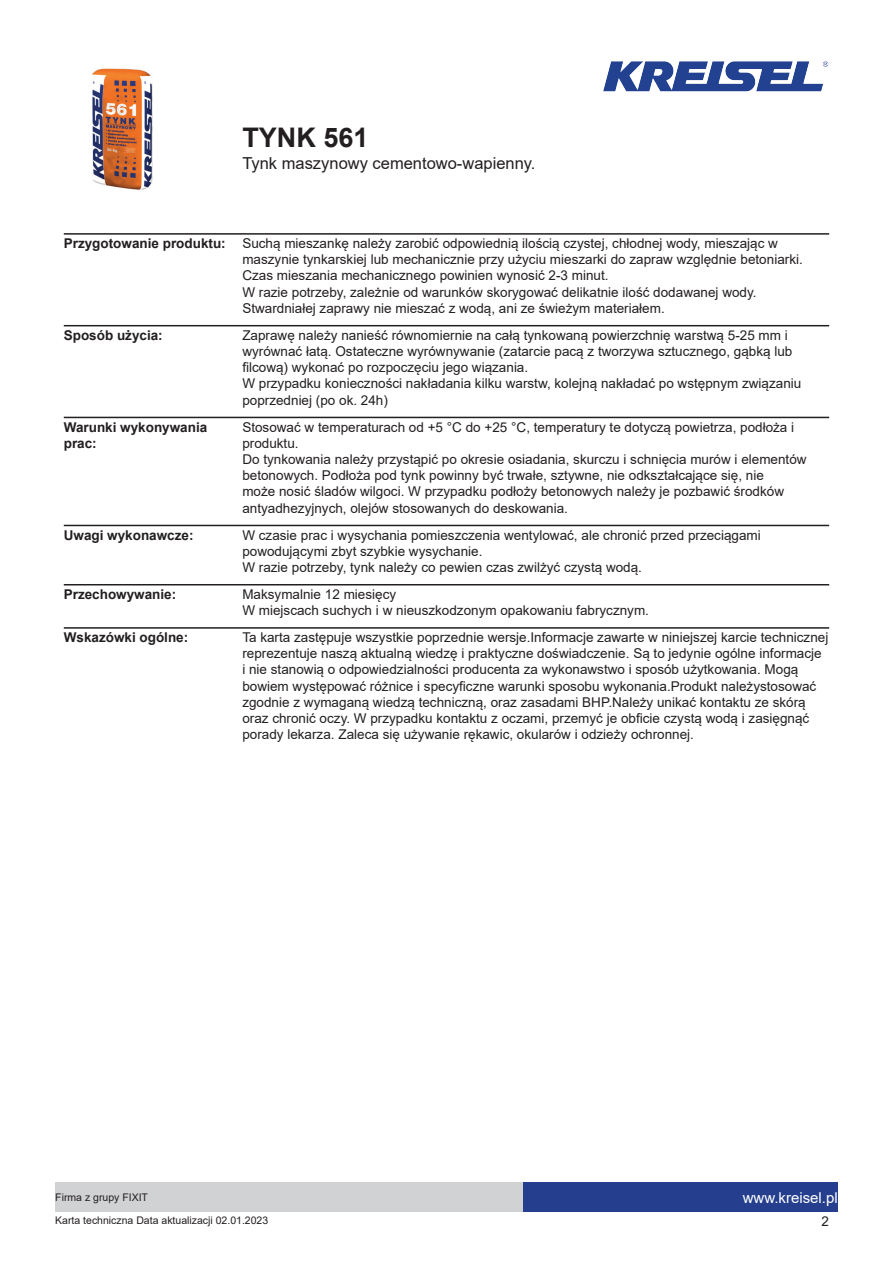
<style>
.page{position:relative;width:893px;height:1263px;background:#fff}
.page>*{position:absolute;margin:0;border:0;box-sizing:border-box;transform-origin:0 0}
.t1{font:700 27px "Arial";color:#231f20}
.t2{font:16.5px "Arial";color:#231f20}
.t3{font:15px "Arial";color:#fff}
.t4{font:13.5px/16.2px "Arial";color:#231f20}
.t5{font:700 13.5px/16.2px "Arial";color:#231f20}
.t6{font:10.5px "Arial";color:#231f20}
.s1{font-weight:700}
</style>
<div class="page">
<img style="left:92px;top:68px;width:61px;height:122px">
<img style="left:603px;top:61px;width:226px;height:31px">
<div style="left:523px;top:1182px;width:315px;height:30px;background:#253f8e"></div>
<div style="left:55px;top:1182px;width:468px;height:30px;background:#d1d2d4"></div>
<hr style="left:64px;top:233px;width:765px;height:2px;background:#231f20">
<hr style="left:64px;top:325px;width:765px;height:1px;background:#231f20">
<hr style="left:64px;top:417px;width:765px;height:1px;background:#231f20">
<hr style="left:64px;top:525px;width:765px;height:1px;background:#231f20">
<hr style="left:64px;top:584px;width:765px;height:1px;background:#231f20">
<hr style="left:64px;top:627px;width:765px;height:2px;background:#231f20">
<h1 class="t1" style="left:242px;top:119px;width:128px">TYNK 561</h1>
<p class="t2" style="left:242px;top:152px;width:295px">Tynk maszynowy cementowo-wapienny.</p>
<p class="t4" style="left:242px;top:235px;width:562px;text-indent:-179px"><span class="s1">Przygotowanie produktu:</span> Suchą mieszankę należy zarobić odpowiednią ilością czystej, chłodnej wody, mieszając w maszynie tynkarskiej lub mechanicznie przy użyciu mieszarki do zapraw względnie betoniarki.<br>Czas mieszania mechanicznego powinien wynosić 2-3 minut.<br>W razie potrzeby, zależnie od warunków skorygować delikatnie ilość dodawanej wody.<br>Stwardniałej zaprawy nie mieszać z wodą, ani ze świeżym materiałem.</p>
<p class="t5" style="left:64px;top:327px;width:101px">Sposób użycia:</p>
<p class="t4" style="left:242px;top:327px;width:560px">Zaprawę należy nanieść równomiernie na całą tynkowaną powierzchnię warstwą 5-25 mm i wyrównać łatą. Ostateczne wyrównywanie (zatarcie pacą z tworzywa sztucznego, gąbką lub filcową) wykonać po rozpoczęciu jego wiązania.<br>W przypadku konieczności nakładania kilku warstw, kolejną nakładać po wstępnym związaniu poprzedniej (po ok. 24h)</p>
<p class="t5" style="left:64px;top:419px;width:145px">Warunki wykonywania prac:</p>
<p class="t4" style="left:242px;top:419px;width:566px">Stosować w temperaturach od +5 °C do +25 °C, temperatury te dotyczą powietrza, podłoża i produktu.<br>Do tynkowania należy przystąpić po okresie osiadania, skurczu i schnięcia murów i elementów betonowych. Podłoża pod tynk powinny być trwałe, sztywne, nie odkształcające się, nie<br>może nosić śladów wilgoci. W przypadku podłoży betonowych należy je pozbawić środków antyadhezyjnych, olejów stosowanych do deskowania.</p>
<p class="t5" style="left:64px;top:527px;width:131px">Uwagi wykonawcze:</p>
<p class="t4" style="left:242px;top:527px;width:520px">W czasie prac i wysychania pomieszczenia wentylować, ale chronić przed przeciągami powodującymi zbyt szybkie wysychanie.<br>W razie potrzeby, tynk należy co pewien czas zwilżyć czystą wodą.</p>
<p class="t5" style="left:64px;top:586px;width:114px">Przechowywanie:</p>
<p class="t4" style="left:242px;top:586px;width:408px">Maksymalnie 12 miesięcy<br>W miejscach suchych i w nieuszkodzonym opakowaniu fabrycznym.</p>
<p class="t5" style="left:64px;top:629px;width:126px">Wskazówki ogólne:</p>
<p class="t4" style="left:242px;top:629px;width:587px">Ta karta zastępuje wszystkie poprzednie wersje.Informacje zawarte w niniejszej karcie technicznej reprezentuje naszą aktualną wiedzę i praktyczne doświadczenie. Są to jedynie ogólne informacje<br>i nie stanowią o odpowiedzialności producenta za wykonawstwo i sposób użytkowania. Mogą bowiem występować różnice i specyficzne warunki sposobu wykonania.Produkt należystosować zgodnie z wymaganą wiedzą techniczną, oraz zasadami BHP.Należy unikać kontaktu ze skórą oraz chronić oczy. W przypadku kontaktu z oczami, przemyć je obficie czystą wodą i zasięgnąć porady lekarza. Zaleca się używanie rękawic, okularów i odzieży ochronnej.</p>
<p class="t6" style="left:55px;top:1190px;width:94px">Firma z grupy FIXIT</p>
<p class="t3" style="left:743px;top:1187px;width:97px">www.kreisel.pl</p>
<p class="t6" style="left:55px;top:1213px;width:215px">Karta techniczna Data aktualizacji 02.01.2023</p>
<p class="t4" style="left:821px;top:1213px;width:9px">2</p>
</div>
